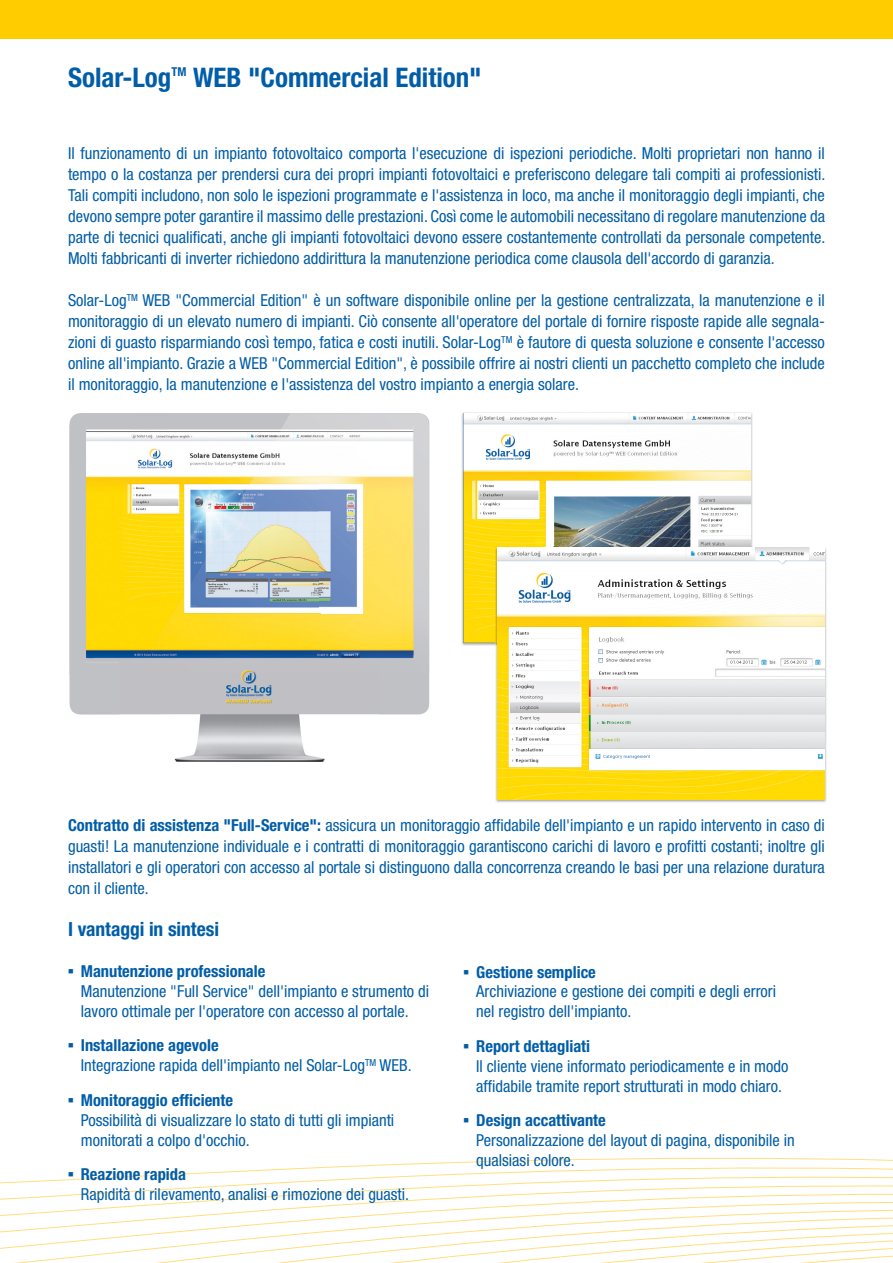
<style>
.page{position:relative;width:893px;height:1263px;background:#fff}
.page>*{position:absolute;margin:0;border:0;box-sizing:border-box;transform-origin:0 0}
.t1{font:700 condensed 27px "Helvetica Neue LT Pro";color:#005da8}
.t2{font:700 condensed 19.5px "Helvetica Neue LT Pro";letter-spacing:-.005em;color:#005da8}
.t3{font:condensed 16.5px/21px "Helvetica Neue LT Pro";color:#005da8}
.s1{font-weight:700}
</style>
<div class="page">
<svg style="left:0;top:1157px;width:893px;height:106px"></svg>
<div style="left:0;top:0;width:893px;height:38px;background:#fc0"></div>
<img style="left:69px;top:413px;width:360px;height:50px">
<div style="left:69px;top:463px;width:50px;height:252px;background:#c0c1c5"></div>
<img style="left:378px;top:463px;width:51px;height:252px">
<img style="left:119px;top:662px;width:259px;height:100px">
<img style="left:86px;top:426px;width:327px;height:6px">
<img style="left:133px;top:659px;width:280px;height:3px">
<img style="left:86px;top:432px;width:327px;height:227px">
<img style="left:463px;top:413px;width:288px;height:230px">
<img style="left:495px;top:547px;width:332px;height:256px">
<img style="left:495px;top:546px;width:256px;height:97px">
<img style="left:497px;top:548px;width:328px;height:252px">
<h1 class="t1" style="left:68px;top:62px;width:415px">Solar-Log<sup>TM</sup> WEB "Commercial Edition"</h1>
<p class="t3" style="left:68px;top:142px;width:759px;text-align:justify">Il funzionamento di un impianto fotovoltaico comporta l'esecuzione di ispezioni periodiche. Molti proprietari non hanno il tempo o la costanza per prendersi cura dei propri impianti fotovoltaici e preferiscono delegare tali compiti ai professionisti.<br>Tali compiti includono, non solo le ispezioni programmate e l'assistenza in loco, ma anche il monitoraggio degli impianti, che devono sempre poter garantire il massimo delle prestazioni. Così come le automobili necessitano di regolare manutenzione da parte di tecnici qualificati, anche gli impianti fotovoltaici devono essere costantemente controllati da personale competente.<br>Molti fabbricanti di inverter richiedono addirittura la manutenzione periodica come clausola dell'accordo di garanzia.</p>
<p class="t3" style="left:68px;top:289px;width:758px;text-align:justify">Solar-Log<sup>TM</sup> WEB "Commercial Edition" è un software disponibile online per la gestione centralizzata, la manutenzione e il monitoraggio di un elevato numero di impianti. Ciò consente all'operatore del portale di fornire risposte rapide alle segnala&shy;zioni di guasto risparmiando così tempo, fatica e costi inutili. Solar-Log<sup>TM</sup> è fautore di questa soluzione e consente l'accesso online all'impianto. Grazie a WEB "Commercial Edition", è possibile offrire ai nostri clienti un pacchetto completo che include il monitoraggio, la manutenzione e l'assistenza del vostro impianto a energia solare.</p>
<p class="t3" style="left:68px;top:814px;width:758px;text-align:justify"><span class="s1">Contratto di assistenza "Full-Service":</span> assicura un monitoraggio affidabile dell'impianto e un rapido intervento in caso di guasti! La manutenzione individuale e i contratti di monitoraggio garantiscono carichi di lavoro e profitti costanti; inoltre gli installatori e gli operatori con accesso al portale si distinguono dalla concorrenza creando le basi per una relazione duratura con il cliente.</p>
<p class="t2" style="left:68px;top:917px;width:153px">I vantaggi in sintesi</p>
<p class="t3" style="left:81px;top:961px;width:350px;line-height:19.8px;text-indent:-13px">■ <span class="s1">Manutenzione professionale<br></span>Manutenzione "Full Service" dell'impianto e strumento di lavoro ottimale per l'operatore con accesso al portale.</p>
<p class="t3" style="left:81px;top:1035px;width:332px;line-height:19.8px;text-indent:-13px">■ <span class="s1">Installazione agevole<br></span>Integrazione rapida dell'impianto nel Solar-Log<sup>TM</sup> WEB.</p>
<p class="t3" style="left:81px;top:1090px;width:315px;line-height:19.8px;text-indent:-13px">■ <span class="s1">Monitoraggio efficiente<br></span>Possibilità di visualizzare lo stato di tutti gli impianti monitorati a colpo d'occhio.</p>
<p class="t3" style="left:81px;top:1164px;width:330px;line-height:19.8px;text-indent:-13px">■ <span class="s1">Reazione rapida<br></span>Rapidità di rilevamento, analisi e rimozione dei guasti.</p>
<p class="t3" style="left:476px;top:962px;width:301px;line-height:19.8px;text-indent:-13px">■ <span class="s1">Gestione semplice<br></span>Archiviazione e gestione dei compiti e degli errori nel registro dell'impianto.</p>
<p class="t3" style="left:476px;top:1036px;width:314px;line-height:19.8px;text-indent:-13px">■ <span class="s1">Report dettagliati<br></span>Il cliente viene informato periodicamente e in modo affidabile tramite report strutturati in modo chiaro.</p>
<p class="t3" style="left:476px;top:1110px;width:320px;line-height:19.8px;text-indent:-13px">■ <span class="s1">Design accattivante<br></span>Personalizzazione del layout di pagina, disponibile in qualsiasi colore.</p>
</div>
